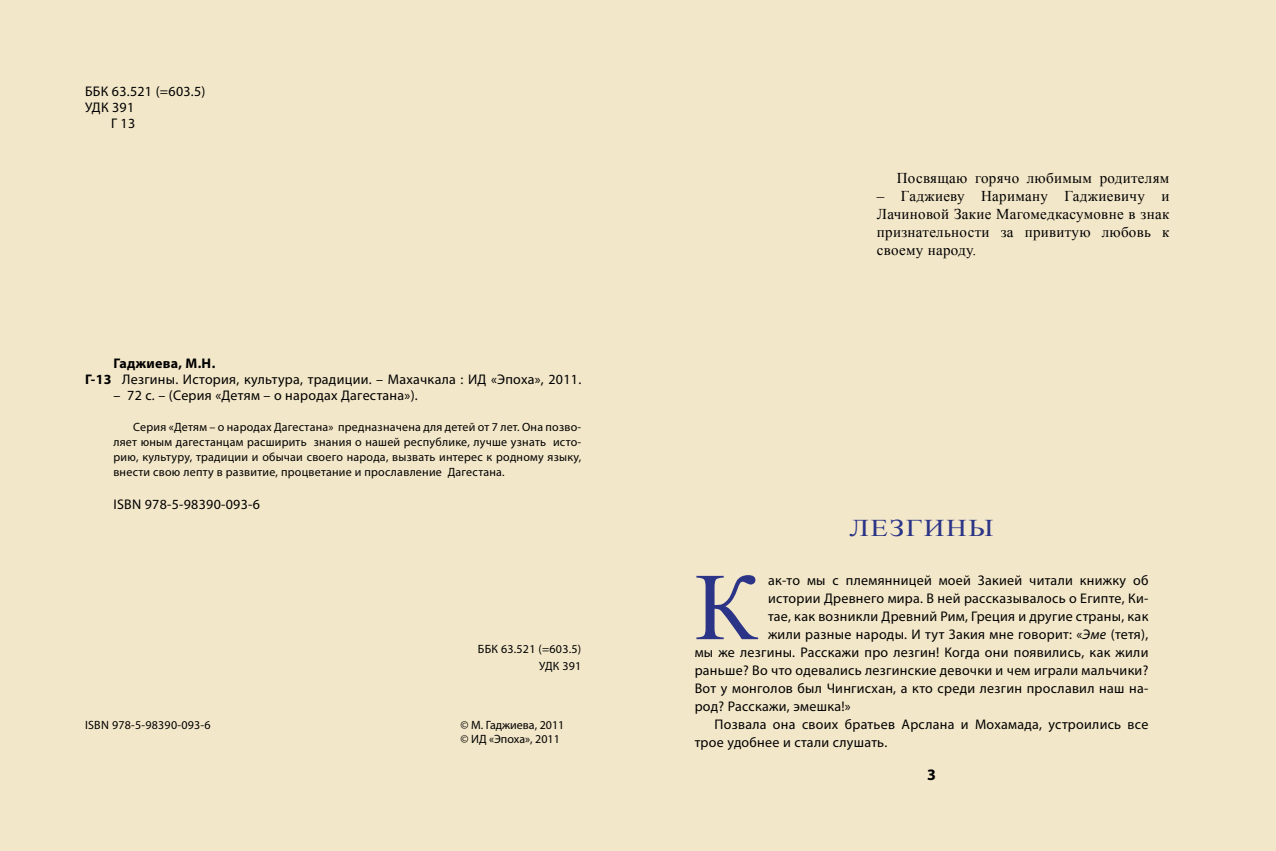
<style>
.page{position:relative;width:1276px;height:851px;background:#fff}
.page>*{position:absolute;margin:0;border:0;box-sizing:border-box;transform-origin:0 0}
.t1{font:95.6px "Times New Roman";color:#2b3487}
.t2{font:24px "Times New Roman";letter-spacing:.145em;color:#2b3487;scale:1.2 1}
.t3{font:700 16px "Myriad Pro";color:#000}
.t4{font:15px/18px "Times New Roman";letter-spacing:.02em;color:#000;text-align:justify}
.t5{font:14px/16.2px "Myriad Pro";letter-spacing:.02em;color:#000}
.t6{font:12px/15px "Myriad Pro";letter-spacing:.02em;color:#000;text-align:justify}
.t7{font:12px/14.4px "Myriad Pro";color:#000}
.s1{font-weight:700}
.s2{font-style:italic}
</style>
<div class="page">
<div style="left:638px;top:0;width:638px;height:850px;background:#f3e7c9"></div>
<div style="left:0;top:0;width:638px;height:850px;background:#f3e7c9"></div>
<p class="t5" style="left:85px;top:83px;width:122px">ББК 63.521 (=603.5)</p>
<p class="t5" style="left:85px;top:99px;width:51px">УДК 391</p>
<p class="t5" style="left:111px;top:115px;width:26px">Г 13</p>
<p class="t5" style="left:85px;top:354px;width:498px;text-indent:28px"><span class="s1">Гаджиева, М.Н.<br>Г-13</span> Лезгины. История, культура, традиции. – Махачкала : ИД «Эпоха», 2011.</p>
<p class="t5" style="left:113px;top:387px;width:306px">– 72 с. – (Серия «Детям – о народах Дагестана»).</p>
<p class="t6" style="left:113px;top:419px;width:469px;text-indent:20px">Серия «Детям – о народах Дагестана» предназначена для детей от 7 лет. Она позво&shy;ляет юным дагестанцам расширить знания о нашей республике, лучше узнать исто&shy;рию, культуру, традиции и обычаи своего народа, вызвать интерес к родному языку, внести свою лепту в развитие, процветание и прославление Дагестана.</p>
<p class="t5" style="left:113px;top:495px;width:148px">ISBN 978-5-98390-093-6</p>
<p class="t6" style="left:478px;top:641px;width:105px;line-height:16.2px;text-align:right">ББК 63.521 (=603.5)<br>УДК 391</p>
<p class="t6" style="left:85px;top:717px;width:127px">ISBN 978-5-98390-093-6</p>
<p class="t7" style="left:460px;top:717px;width:105px">© М. Гаджиева, 2011 © ИД «Эпоха», 2011</p>
<p class="t4" style="left:896px;top:169px;width:274px">Посвящаю горячо любимым родителям</p>
<p class="t4" style="left:877px;top:187px;width:294px">– Гаджиеву Нариману Гаджиевичу и Лачиновой Закие Магомедкасумовне в знак признательности за привитую любовь к своему народу.</p>
<h2 class="t2" style="left:849px;top:512px;width:121px">лезгинЫ</h2>
<h1 class="t1" style="left:694px;top:542px;width:65px">К</h1>
<p class="t5" style="left:768px;top:572px;width:382px">ак-то мы с племянницей моей Закией читали книжку об</p>
<p class="t5" style="left:768px;top:590px;width:382px">истории Древнего мира. В ней рассказывалось о Египте, Ки-</p>
<p class="t5" style="left:768px;top:608px;width:382px">тае, как возникли Древний Рим, Греция и другие страны, как</p>
<p class="t5" style="left:768px;top:626px;width:382px">жили разные народы. И тут Закия мне говорит: «<span class="s2">Эме</span> (тетя),</p>
<p class="t5" style="left:694px;top:644px;width:455px">мы же лезгины. Расскажи про лезгин! Когда они появились, как жили</p>
<p class="t5" style="left:694px;top:662px;width:455px">раньше? Во что одевались лезгинские девочки и чем играли мальчики?</p>
<p class="t5" style="left:694px;top:680px;width:455px">Вот у монголов был Чингисхан, а кто среди лезгин прославил наш на-</p>
<p class="t5" style="left:694px;top:698px;width:158px">род? Расскажи, эмешка!»</p>
<p class="t5" style="left:714px;top:716px;width:435px">Позвала она своих братьев Арслана и Мохамада, устроились все</p>
<p class="t5" style="left:694px;top:734px;width:194px">трое удобнее и стали слушать.</p>
<p class="t3" style="left:927px;top:764px;width:10px">3</p>
</div>
